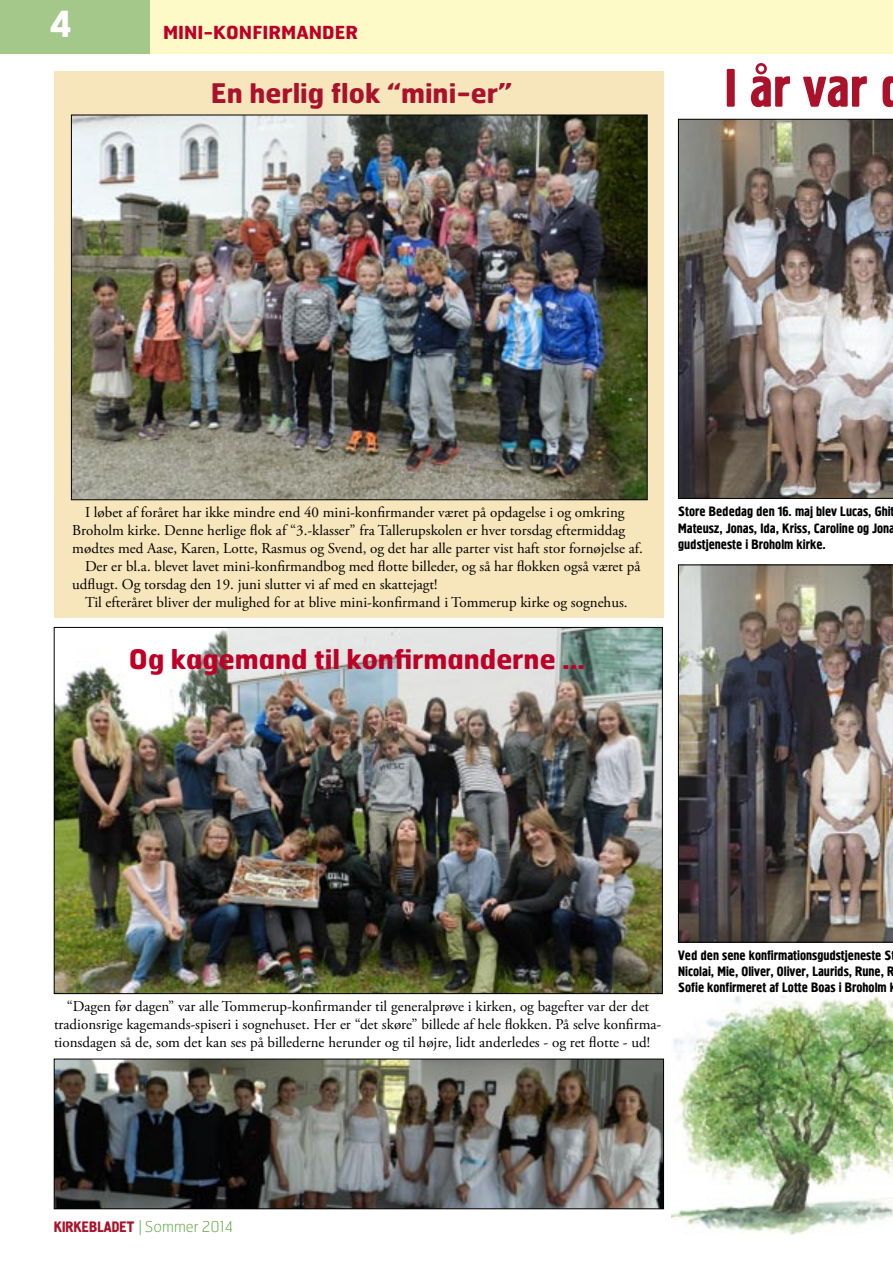
<style>
.page{position:relative;width:893px;height:1263px;background:#fff}
.page>*{position:absolute;margin:0;border:0;box-sizing:border-box;transform-origin:0 0}
.t1{font:54px "Hermes A";color:#a9122a}
.t2{font:700 36px "Hermes FB";color:#fff}
.t3{font:700 27px "Hermes FB";color:#be0027}
.t4{font:700 27px "Hermes FB";color:#a9122a}
.t5{font:700 18px "Hermes FB";color:#be0027}
.t6{font:15px/18px "Adobe Garamond Pro";color:#000}
.t7{font:15px "Hermes A";color:#a9122a}
.t8{font:13.5px/16.2px "Hermes A";color:#000;text-align:justify}
.s1{font-family:"Hermes FB";font-weight:100;color:#5fa841}
</style>
<div class="page">
<div style="left:54px;top:71px;width:609px;height:546px;background:#f7e6bb"></div>
<div style="left:0;top:0;width:151px;height:54px;background:#a4c78a"></div>
<div style="left:150px;top:0;width:743px;height:54px;background:#fefac7"></div>
<img style="left:678px;top:119px;width:215px;height:380px">
<img style="left:678px;top:565px;width:215px;height:377px">
<img style="left:73px;top:117px;width:572px;height:381px">
<img style="left:672px;top:996px;width:221px;height:238px">
<img style="left:56px;top:629px;width:604px;height:363px">
<img style="left:56px;top:1061px;width:606px;height:146px">
<div style="left:54px;top:1059px;width:610px;height:150px;border:1px solid #000"></div>
<p class="t2" style="left:49px;top:0;width:24px">4</p>
<p class="t5" style="left:163px;top:20px;width:197px">MINI-KONFIRMANDER</p>
<p class="t4" style="left:211px;top:75px;width:303px">En herlig flok “mini-er”</p>
<p class="t1" style="left:725px;top:55px;width:182px">I år var d</p>
<p class="t6" style="left:72px;top:504px;width:572px;text-indent:13px">I løbet af foråret har ikke mindre end 40 mini-konfirmander været på opdagelse i og omkring<br>Broholm kirke. Denne herlige flok af “3.-klasser” fra Tallerupskolen er hver torsdag eftermiddag mødtes med Aase, Karen, Lotte, Rasmus og Svend, og det har alle parter vist haft stor fornøjelse af.</p>
<p class="t6" style="left:72px;top:558px;width:570px;text-indent:13px">Der er bl.a. blevet lavet mini-konfirmandbog med flotte billeder, og så har flokken også været på udflugt. Og torsdag den 19. juni slutter vi af med en skattejagt!</p>
<p class="t6" style="left:85px;top:594px;width:544px">Til efteråret bliver der mulighed for at blive mini-konfirmand i Tommerup kirke og sognehus.</p>
<p class="t3" style="left:129px;top:642px;width:458px">Og kagemand til konfirmanderne ...</p>
<p class="t8" style="left:678px;top:504px;width:218px">Store Bededag den 16. maj blev Lucas, Ghit Mateusz, Jonas, Ida, Kriss, Caroline og Jona gudstjeneste i Broholm kirke.</p>
<p class="t6" style="left:54px;top:998px;width:609px;text-indent:13px">“Dagen før dagen” var alle Tommerup-konfirmander til generalprøve i kirken, og bagefter var der det tradionsrige kagemands-spiseri i sognehuset. Her er “det skøre” billede af hele flokken. På selve konfirma&shy;tionsdagen så de, som det kan ses på billederne herunder og til højre, lidt anderledes - og ret flotte - ud!</p>
<p class="t8" style="left:678px;top:947px;width:218px;text-align:left">Ved den sene konfirmationsgudstjeneste S<br>Nicolai, Mie, Oliver, Oliver, Laurids, Rune, R<br>Sofie konfirmeret af Lotte Boas i Broholm</p>
<p class="t7" style="left:54px;top:1217px;width:181px">KIRKEBLADET <span class="s1">| Sommer 2014</span></p>
</div>
